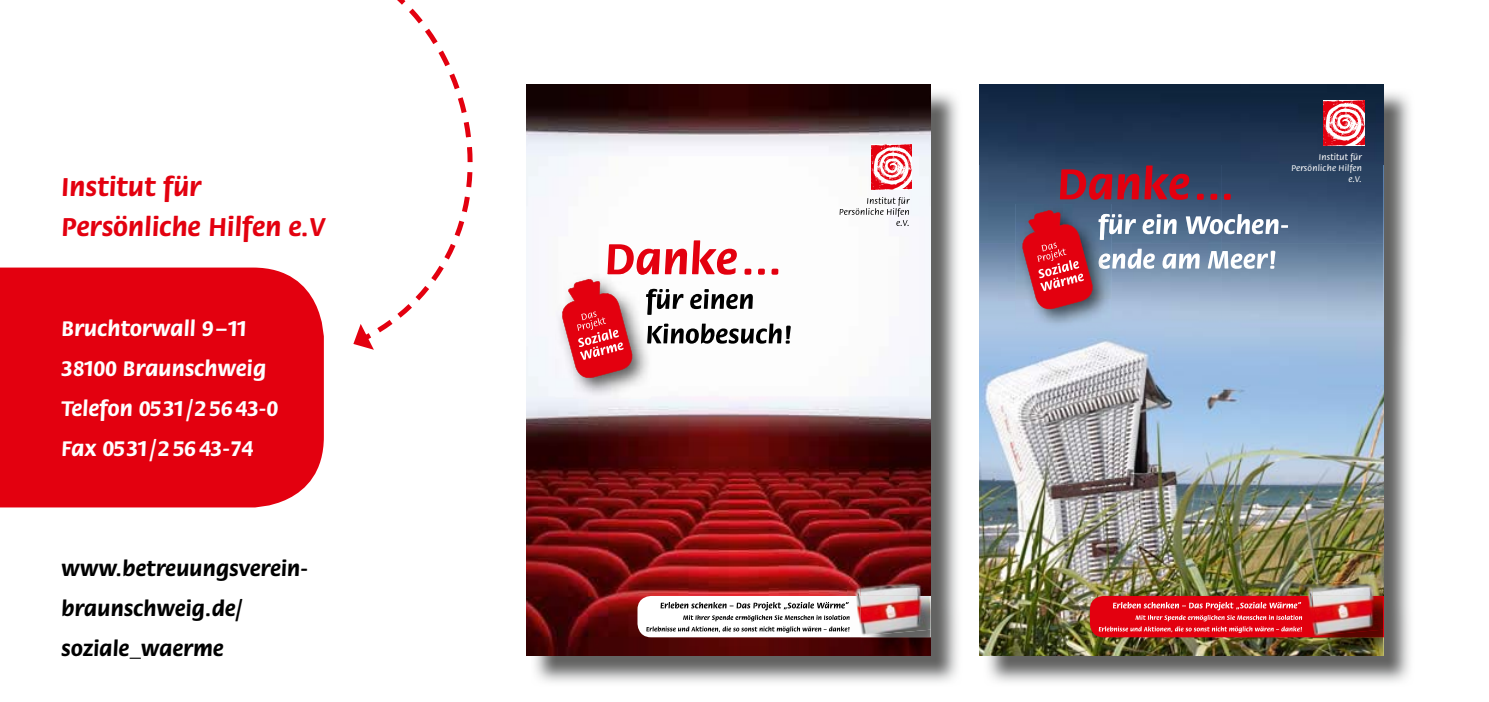
<style>
.page{position:relative;width:1489px;height:702px;background:#fff}
.page>*{position:absolute;margin:0;border:0;box-sizing:border-box;transform-origin:0 0}
.t1{font:700 27.5px/40px "Flora Std";letter-spacing:.015em;color:#e3000f}
.t2{font:700 22.5px/40px "Flora Std";letter-spacing:.015em;color:#fff}
.t3{font:700 22.5px/40px "Flora Std";letter-spacing:.015em;color:#000}
.t4{font:500 9.25px/11px "Flora Std";letter-spacing:.025em;color:#fff;text-align:right}
</style>
<div class="page">
<div style="left:0;top:267px;width:324px;height:240px;background:#e3000f"></div>
<svg style="left:159px;top:0;width:291px;height:341px"></svg>
<svg style="left:353px;top:73px;width:119px;height:277px"></svg>
<img style="left:983px;top:88px;width:427px;height:595px">
<img style="left:979px;top:323px;width:403px;height:332px">
<img style="left:979px;top:84px;width:403px;height:239px">
<img style="left:1323px;top:100px;width:41px;height:46px">
<img style="left:1312px;top:637px;width:70px;height:18px">
<img style="left:1298px;top:578px;width:82px;height:18px">
<svg style="left:1089px;top:596px;width:293px;height:41px;background:#e3232f"></svg>
<img style="left:1312px;top:587px;width:70px;height:48px">
<svg style="left:1059px;top:165px;width:171px;height:35px;background:#70304a"></svg>
<img style="left:1015px;top:204px;width:96px;height:126px">
<svg style="left:1019px;top:210px;width:268px;height:102px;background:#97849b"></svg>
<img style="left:531px;top:88px;width:427px;height:595px">
<img style="left:527px;top:84px;width:403px;height:571px">
<svg style="left:839px;top:197px;width:70px;height:29px"></svg>
<img style="left:871px;top:144px;width:40px;height:45px">
<img style="left:860px;top:637px;width:70px;height:18px">
<img style="left:846px;top:578px;width:82px;height:18px">
<svg style="left:637px;top:596px;width:293px;height:41px"></svg>
<img style="left:860px;top:587px;width:70px;height:48px">
<img style="left:555px;top:273px;width:96px;height:126px">
<svg style="left:559px;top:240px;width:231px;height:141px"></svg>
<p class="t1" style="left:61px;top:167px;width:266px">Institut für<br>Persönliche Hilfen e.V</p>
<p class="t2" style="left:61px;top:309px;width:218px">Bruchtorwall 9 –11<br>38100 Braunschweig<br>Telefon 05 31 / 2 56 43-0<br>Fax 05 31 / 2 56 43-74</p>
<p class="t3" style="left:61px;top:549px;width:248px">www.betreuungsverein&shy;braunschweig.de/ soziale_waerme</p>
<p class="t4" style="left:1291px;top:152px;width:72px">Institut für<br>Persönliche Hilfen e.V.</p>
</div>
